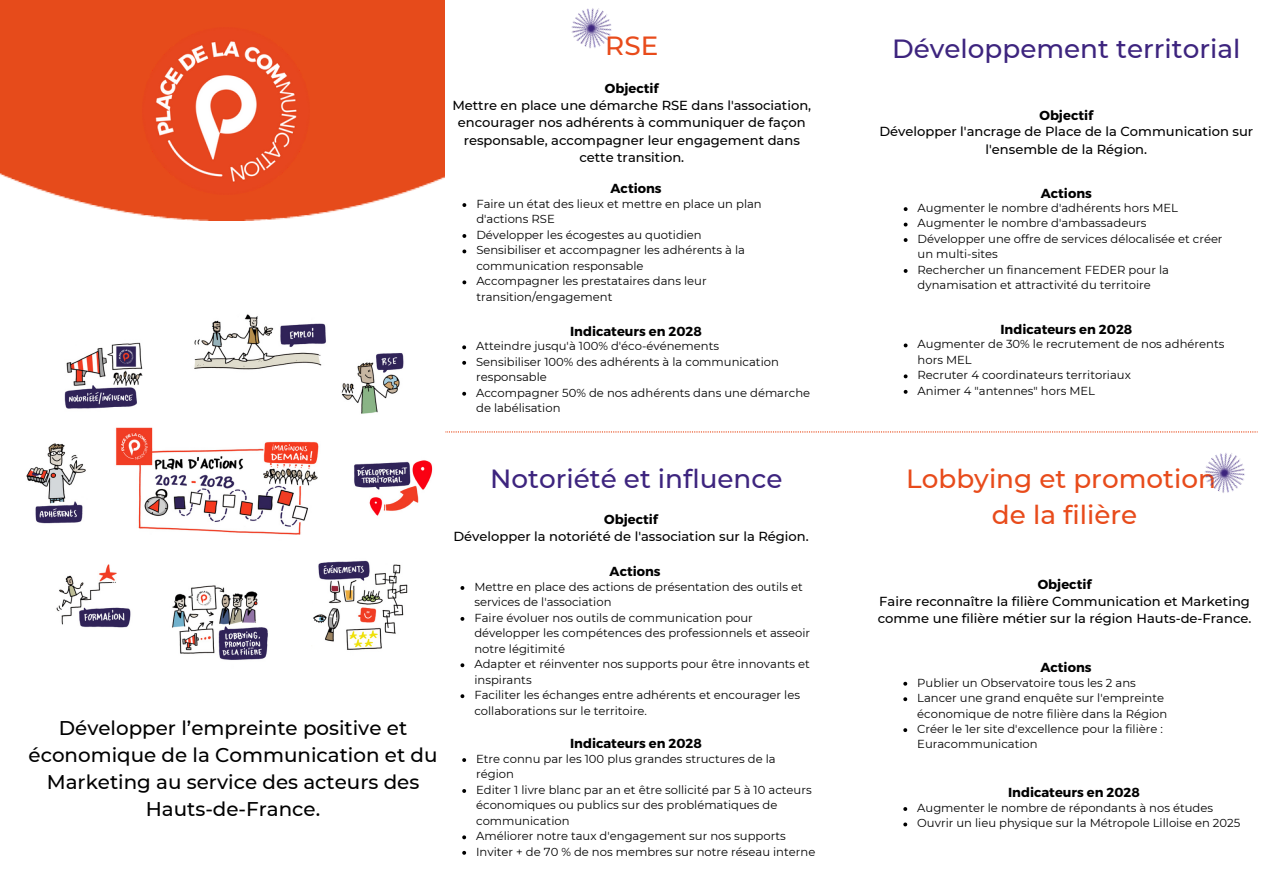
<style>
.page{position:relative;width:1263px;height:894px;background:#fff}
.page>*{position:absolute;margin:0;border:0;box-sizing:border-box;transform-origin:0 0}
.t1{font:500 26.25px "Montserrat";color:#3d247e}
.t2{font:500 26.25px "Montserrat";color:#e84b1b}
.t3{font:500 19.8px/27px "Montserrat";color:#000;text-align:center}
.t4{font:500 13.05px/17.4px "Montserrat";color:#000;text-align:center}
.t5{font:700 13.05px "Montserrat";color:#000}
.t6{font:11.55px/15.5px "Montserrat";color:#000}
</style>
<div class="page">
<img style="left:0;top:0;width:444px;height:220px">
<img style="left:143px;top:28px;width:166px;height:166px">
<svg style="left:445px;top:431px;width:812px;height:1px"></svg>
<img style="left:571px;top:8px;width:41px;height:41px">
<img style="left:1205px;top:453px;width:40px;height:40px">
<img style="left:26px;top:314px;width:407px;height:346px">
<svg style="left:462px;top:203px;width:4px;height:4px"></svg>
<svg style="left:462px;top:234px;width:4px;height:4px"></svg>
<svg style="left:462px;top:249px;width:4px;height:4px"></svg>
<svg style="left:462px;top:280px;width:4px;height:4px"></svg>
<svg style="left:462px;top:345px;width:4px;height:4px"></svg>
<svg style="left:462px;top:361px;width:4px;height:3px"></svg>
<svg style="left:462px;top:391px;width:4px;height:4px"></svg>
<svg style="left:460px;top:586px;width:4px;height:3px"></svg>
<svg style="left:460px;top:617px;width:4px;height:3px"></svg>
<svg style="left:460px;top:663px;width:4px;height:4px"></svg>
<svg style="left:460px;top:694px;width:4px;height:4px"></svg>
<svg style="left:462px;top:758px;width:4px;height:3px"></svg>
<svg style="left:462px;top:789px;width:4px;height:3px"></svg>
<svg style="left:462px;top:835px;width:4px;height:4px"></svg>
<svg style="left:462px;top:850px;width:4px;height:4px"></svg>
<svg style="left:904px;top:207px;width:3px;height:4px"></svg>
<svg style="left:904px;top:222px;width:3px;height:4px"></svg>
<svg style="left:904px;top:238px;width:3px;height:4px"></svg>
<svg style="left:904px;top:269px;width:3px;height:4px"></svg>
<svg style="left:904px;top:343px;width:3px;height:4px"></svg>
<svg style="left:904px;top:374px;width:3px;height:4px"></svg>
<svg style="left:903px;top:681px;width:4px;height:4px"></svg>
<svg style="left:903px;top:697px;width:4px;height:4px"></svg>
<svg style="left:903px;top:728px;width:4px;height:3px"></svg>
<svg style="left:903px;top:807px;width:4px;height:3px"></svg>
<svg style="left:903px;top:822px;width:4px;height:4px"></svg>
<p class="t2" style="left:605px;top:30px;width:54px">RSE</p>
<p class="t5" style="left:605px;top:80px;width:55px">Objectif</p>
<p class="t4" style="left:452px;top:96px;width:360px">Mettre en place une démarche RSE dans l'association, encourager nos adhérents à communiquer de façon responsable, accompagner leur engagement dans cette transition.</p>
<p class="t6" style="left:476px;top:196px;width:287px">Faire un état des lieux et mettre en place un plan d'actions RSE</p>
<p class="t6" style="left:476px;top:227px;width:227px">Développer les écogestes au quotidien</p>
<p class="t6" style="left:476px;top:242px;width:270px">Sensibiliser et accompagner les adhérents à la communication responsable</p>
<p class="t6" style="left:476px;top:273px;width:232px">Accompagner les prestataires dans leur transition/engagement</p>
<p class="t5" style="left:611px;top:180px;width:53px">Actions</p>
<p class="t5" style="left:570px;top:322px;width:133px">Indicateurs en 2028</p>
<p class="t6" style="left:476px;top:338px;width:244px">Atteindre jusqu'à 100% d'éco-événements</p>
<p class="t6" style="left:476px;top:354px;width:304px">Sensibiliser 100% des adhérents à la communication responsable</p>
<p class="t6" style="left:476px;top:384px;width:336px">Accompagner 50% de nos adhérents dans une démarche de labélisation</p>
<p class="t3" style="left:29px;top:714px;width:410px">Développer l’empreinte positive et économique de la Communication et du<br>Marketing au service des acteurs des<br>Hauts-de-France.</p>
<p class="t1" style="left:490px;top:462px;width:294px">Notoriété et influence</p>
<p class="t5" style="left:604px;top:511px;width:55px">Objectif</p>
<p class="t4" style="left:453px;top:527px;width:357px">Développer la notoriété de l'association sur la Région.</p>
<p class="t6" style="left:474px;top:578px;width:330px">Mettre en place des actions de présentation des outils et services de l'association</p>
<p class="t6" style="left:474px;top:609px;width:337px">Faire évoluer nos outils de communication pour développer les compétences des professionnels et asseoir notre légitimité</p>
<p class="t6" style="left:474px;top:656px;width:337px">Adapter et réinventer nos supports pour être innovants et inspirants</p>
<p class="t6" style="left:474px;top:687px;width:327px">Faciliter les échanges entre adhérents et encourager les collaborations sur le territoire.</p>
<p class="t5" style="left:610px;top:563px;width:53px">Actions</p>
<p class="t5" style="left:570px;top:735px;width:133px">Indicateurs en 2028</p>
<p class="t6" style="left:476px;top:750px;width:301px">Etre connu par les 100 plus grandes structures de la région</p>
<p class="t6" style="left:476px;top:781px;width:337px">Editer 1 livre blanc par an et être sollicité par 5 à 10 acteurs économiques ou publics sur des problématiques de communication</p>
<p class="t6" style="left:476px;top:828px;width:311px">Améliorer notre taux d'engagement sur nos supports</p>
<p class="t6" style="left:476px;top:843px;width:341px">Inviter + de 70 % de nos membres sur notre réseau interne</p>
<p class="t1" style="left:892px;top:32px;width:350px">Développement territorial</p>
<p class="t5" style="left:1039px;top:107px;width:55px">Objectif</p>
<p class="t4" style="left:879px;top:123px;width:375px">Développer l'ancrage de Place de la Communication sur l'ensemble de la Région.</p>
<p class="t5" style="left:1041px;top:184px;width:53px">Actions</p>
<p class="t6" style="left:918px;top:200px;width:262px">Augmenter le nombre d'adhérents hors MEL</p>
<p class="t6" style="left:918px;top:215px;width:230px">Augmenter le nombre d'ambassadeurs</p>
<p class="t6" style="left:918px;top:231px;width:307px">Développer une offre de services délocalisée et créer un multi-sites</p>
<p class="t6" style="left:918px;top:262px;width:253px">Rechercher un financement FEDER pour la dynamisation et attractivité du territoire</p>
<p class="t5" style="left:1000px;top:320px;width:133px">Indicateurs en 2028</p>
<p class="t6" style="left:918px;top:336px;width:308px">Augmenter de 30% le recrutement de nos adhérents hors MEL</p>
<p class="t6" style="left:918px;top:367px;width:215px">Recruter 4 coordinateurs territoriaux</p>
<p class="t6" style="left:918px;top:383px;width:179px">Animer 4 "antennes" hors MEL</p>
<p class="t2" style="left:906px;top:462px;width:311px">Lobbying et promotion</p>
<p class="t2" style="left:992px;top:498px;width:147px">de la filière</p>
<p class="t5" style="left:1038px;top:576px;width:55px">Objectif</p>
<p class="t4" style="left:878px;top:592px;width:375px;text-align:left">Faire reconnaître la filière Communication et Marketing comme une filière métier sur la région Hauts-de-France.</p>
<p class="t5" style="left:1040px;top:658px;width:53px">Actions</p>
<p class="t6" style="left:917px;top:674px;width:220px">Publier un Observatoire tous les 2 ans</p>
<p class="t6" style="left:917px;top:690px;width:252px">Lancer une grand enquête sur l'empreinte économique de notre filière dans la Région</p>
<p class="t6" style="left:917px;top:721px;width:247px">Créer le 1er site d'excellence pour la filière :<br>Euracommunication</p>
<p class="t5" style="left:1008px;top:784px;width:133px">Indicateurs en 2028</p>
<p class="t6" style="left:917px;top:799px;width:297px">Augmenter le nombre de répondants à nos études</p>
<p class="t6" style="left:917px;top:815px;width:325px">Ouvrir un lieu physique sur la Métropole Lilloise en 2025</p>
</div>
